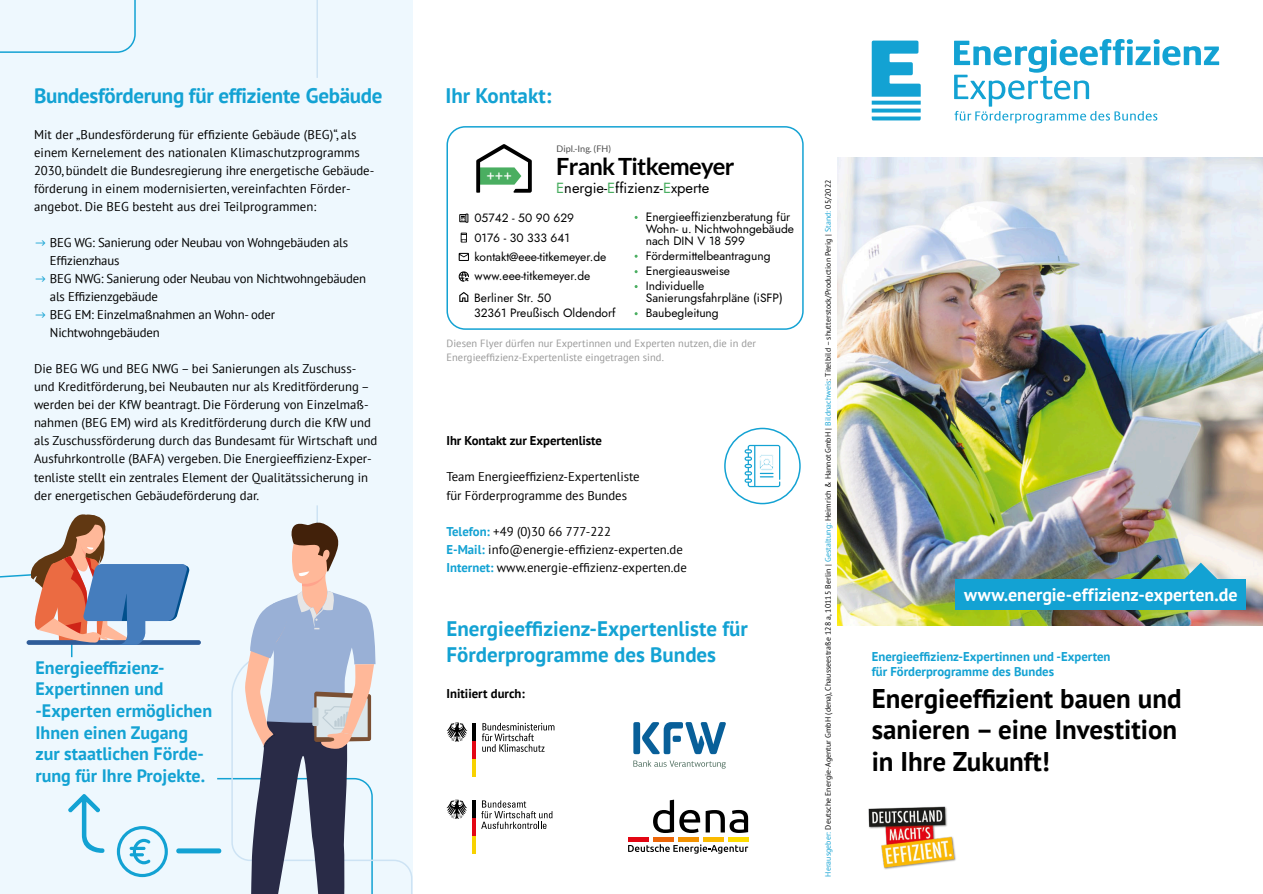
<style>
.page{position:relative;width:1263px;height:894px;background:#fff}
.page>*{position:absolute;margin:0;border:0;box-sizing:border-box;transform-origin:0 0}
.t1{font:700 27px/31.5px "PT Sans";color:#000}
.t2{font:700 23.7px "Lato";letter-spacing:-.03em;color:#000}
.t3{font:700 21px/25.2px "PT Sans";color:#13a2d3}
.t4{font:700 18px/21.6px "PT Sans";color:#13a2d3}
.t5{font:700 18px "PT Sans";color:#fff}
.t6{font:14.7px "Jost";color:#000}
.t7{font:14.55px "Arial";color:#fdfefd}
.t8{font:12.75px/18px "PT Sans";color:#000}
.t9{font:700 12.75px/15px "PT Sans";color:#13a2d3}
.t10{font:700 12.75px "PT Sans";letter-spacing:-.005em;color:#000}
.t11{font:12px/15px "Jost";color:#000}
.t12{font:10.5px/14.1px "PT Sans";letter-spacing:.005em;color:#999}
.t13{font:9px "Lato";color:#4d4d4d}
.t14{font:7.8px "PT Sans";letter-spacing:.01em;color:#000}
.s1{color:#4aae61}
.s2{font-weight:700;color:#13a2d3}
.s3{color:#13a2d3}
</style>
<div class="page">
<div style="left:0;top:0;width:412px;height:893px;background:#eef8fe"></div>
<img style="left:838px;top:157px;width:425px;height:468px">
<svg style="left:0;top:0;width:136px;height:53px"></svg>
<hr style="left:316px;top:0;width:2px;height:78px;background:#cde3f4">
<svg style="left:231px;top:503px;width:182px;height:390px"></svg>
<svg style="left:481px;top:800px;width:71px;height:28px"></svg>
<hr style="left:472px;top:817px;width:4px;height:18px;background:#e30613">
<hr style="left:472px;top:835px;width:4px;height:18px;background:#f8d200">
<hr style="left:472px;top:800px;width:4px;height:18px;background:#000">
<svg style="left:446px;top:799px;width:21px;height:19px"></svg>
<svg style="left:872px;top:39px;width:347px;height:84px"></svg>
<svg style="left:653px;top:799px;width:47px;height:33px"></svg>
<svg style="left:706px;top:809px;width:42px;height:23px"></svg>
<svg style="left:628px;top:837px;width:20px;height:3px"></svg>
<svg style="left:653px;top:837px;width:20px;height:3px"></svg>
<svg style="left:678px;top:837px;width:20px;height:3px"></svg>
<svg style="left:703px;top:837px;width:20px;height:3px"></svg>
<svg style="left:728px;top:837px;width:20px;height:3px"></svg>
<svg style="left:628px;top:844px;width:120px;height:9px"></svg>
<img style="left:868px;top:806px;width:88px;height:62px">
<div style="left:633px;top:721px;width:7px;height:32px;background:#085f99;border-radius:2px"></div>
<svg style="left:642px;top:722px;width:84px;height:31px"></svg>
<svg style="left:633px;top:760px;width:93px;height:8px"></svg>
<svg style="left:1184px;top:562px;width:33px;height:17px"></svg>
<div style="left:955px;top:579px;width:291px;height:30px;background:#13a2d3"></div>
<div style="left:446px;top:126px;width:358px;height:204px;border:2px solid #13a2d3;border-radius:18px"></div>
<svg style="left:176px;top:848px;width:45px;height:5px"></svg>
<svg style="left:117px;top:826px;width:51px;height:50px"></svg>
<div style="left:724px;top:427px;width:77px;height:77px;border:2px solid #13a2d3;border-radius:50%"></div>
<svg style="left:745px;top:444px;width:35px;height:43px"></svg>
<svg style="left:482px;top:722px;width:72px;height:29px"></svg>
<hr style="left:473px;top:758px;width:3px;height:18px;background:#f8d200">
<hr style="left:473px;top:740px;width:3px;height:18px;background:#e30613">
<svg style="left:447px;top:722px;width:20px;height:19px"></svg>
<hr style="left:473px;top:723px;width:3px;height:17px;background:#000">
<svg style="left:27px;top:640px;width:174px;height:4px"></svg>
<svg style="left:27px;top:514px;width:163px;height:130px"></svg>
<svg style="left:245px;top:517px;width:131px;height:376px"></svg>
<svg style="left:459px;top:213px;width:9px;height:10px"></svg>
<svg style="left:461px;top:232px;width:6px;height:10px"></svg>
<svg style="left:459px;top:253px;width:10px;height:8px"></svg>
<svg style="left:459px;top:271px;width:10px;height:10px"></svg>
<svg style="left:459px;top:292px;width:9px;height:10px"></svg>
<svg style="left:476px;top:144px;width:56px;height:49px"></svg>
<h3 class="t3" style="left:34px;top:83px;width:350px">Bundesförderung für effiziente Gebäude</h3>
<p class="t8" style="left:34px;top:125px;width:342px">Mit der „Bundesförderung für effiziente Gebäude (BEG)“, als einem Kernelement des nationalen Klimaschutzprogramms 2030, bündelt die Bundesregierung ihre energetische Gebäude&shy;förderung in einem modernisierten, vereinfachten Förder&shy;angebot. Die BEG besteht aus drei Teilprogrammen:</p>
<p class="t8" style="left:50px;top:233px;width:318px">BEG WG: Sanierung oder Neubau von Wohngebäuden als Effizienzhaus<br>BEG NWG: Sanierung oder Neubau von Nichtwohngebäuden als Effizienzgebäude<br>BEG EM: Einzelmaßnahmen an Wohn- oder Nichtwohngebäuden</p>
<p class="t8" style="left:34px;top:359px;width:345px">Die BEG WG und BEG NWG – bei Sanierungen als Zuschuss&shy;und Kreditförderung, bei Neubauten nur als Kreditförderung – werden bei der KfW beantragt. Die Förderung von Einzelmaß&shy;nahmen (BEG EM) wird als Kreditförderung durch die KfW und als Zuschussförderung durch das Bundesamt für Wirtschaft und Ausfuhrkontrolle (BAFA) vergeben. Die Energieeffizienz-Exper&shy;tenliste stellt ein zentrales Element der Qualitätssicherung in der energetischen Gebäudeförderung dar.</p>
<h3 class="t4" style="left:36px;top:656px;width:178px">Energieeffizienz-<br>Expertinnen und -Experten ermöglichen<br>Ihnen einen Zugang zur staatlichen Förde&shy;rung für Ihre Projekte.</h3>
<h3 class="t3" style="left:445px;top:83px;width:107px">Ihr Kontakt:</h3>
<p class="t13" style="left:557px;top:145px;width:56px">Dipl.-Ing. (FH)</p>
<p class="t6" style="left:556px;top:177px;width:155px"><span class="s1">E</span>nergie-<span class="s1">E</span>ffizienz-<span class="s1">E</span>xperte</p>
<h2 class="t2" style="left:556px;top:156px;width:180px">Frank Titkemeyer</h2>
<p class="t11" style="left:474px;top:208px;width:101px;line-height:19.4px">05742 - 50 90 629<br>0176 - 30 333 641</p>
<p class="t11" style="left:646px;top:211px;width:150px;line-height:12px">Energieeffizienzberatung für<br>Wohn- u. Nichtwohngebäude nach DIN V 18 599</p>
<p class="t11" style="left:646px;top:248px;width:126px">Fördermittelbeantragung<br>Energieausweise<br>Individuelle</p>
<p class="t11" style="left:646px;top:290px;width:139px">Sanierungsfahrpläne (iSFP)<br>Baubegleitung</p>
<p class="t7" style="left:486px;top:170px;width:27px">+++</p>
<p class="t11" style="left:474px;top:247px;width:133px;line-height:19.5px">kontakt@eee-titkemeyer.de www.eee-titkemeyer.de</p>
<p class="t11" style="left:474px;top:290px;width:143px">Berliner Str. 50<br>32361 Preußisch Oldendorf</p>
<p class="t12" style="left:446px;top:336px;width:311px">Diesen Flyer dürfen nur Expertinnen und Experten nutzen, die in der<br>Energieeffizienz-Expertenliste eingetragen sind.</p>
<p class="t10" style="left:446px;top:432px;width:157px">Ihr Kontakt zur Expertenliste</p>
<p class="t8" style="left:446px;top:467px;width:195px">Team Energieeffizienz-Expertenliste für Förderprogramme des Bundes</p>
<p class="t8" style="left:446px;top:521px;width:242px"><span class="s2">Telefon:</span> +49 (0)30 66 777-222<br><span class="s2">E-Mail:</span> info@energie-effizienz-experten.de<br><span class="s2">Internet:</span> www.energie-effizienz-experten.de</p>
<h3 class="t3" style="left:446px;top:615px;width:303px">Energieeffizienz-Expertenliste für<br>Förderprogramme des Bundes</h3>
<p class="t10" style="left:446px;top:684px;width:80px">Initiiert durch:</p>
<p class="t14" style="left:823px;top:876px;width:698px;rotate:-90deg"><span class="s3">Herausgeber:</span> Deutsche Energie-Agentur GmbH (dena), Chausseestraße 128 a, 10115 Berlin | <span class="s3">Gestaltung:</span> Heimrich &amp; Hannot GmbH | <span class="s3">Bildnachweis</span>: Titelbild – shutterstock/Production Perig | <span class="s3">Stand:</span> 05/2022</p>
<h3 class="t5" style="left:964px;top:582px;width:275px">www.energie-effizienz-experten.de</h3>
<p class="t9" style="left:872px;top:648px;width:240px">Energieeffizienz-Expertinnen und -Experten für Förderprogramme des Bundes</p>
<h1 class="t1" style="left:872px;top:681px;width:311px">Energieeffizient bauen und sanieren – eine Investition in Ihre Zukunft!</h1>
</div>
